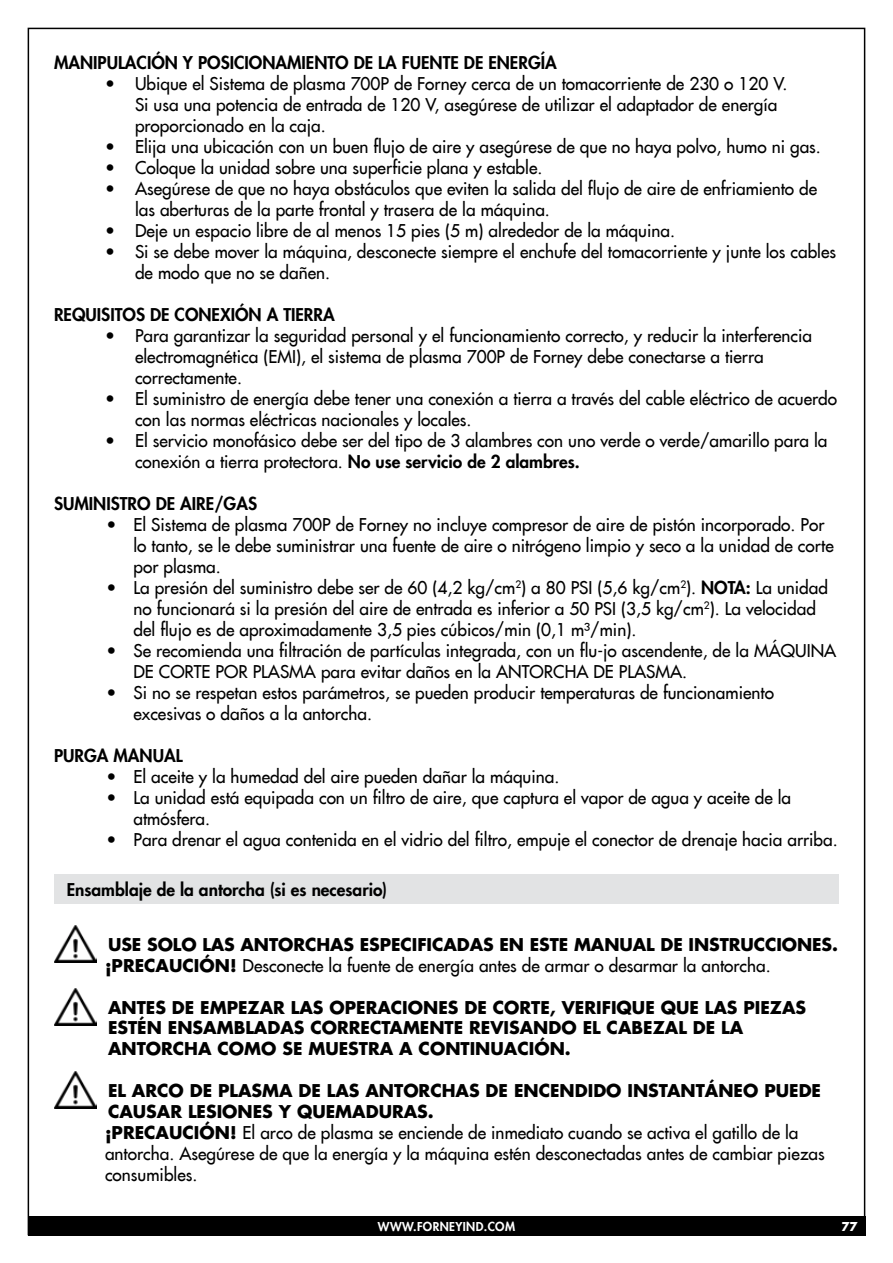
<style>
.page{position:relative;width:893px;height:1263px;background:#fff}
.page>*{position:absolute;margin:0;border:0;box-sizing:border-box;transform-origin:0 0}
.t1{font:17.25px/21px "Futura LT";color:#000}
.t2{font:700 17.25px/20.7px "Futura LT";color:#000}
.t3{font:800 17.25px "Futura LT";color:#000}
.t4{font:800 12px "Futura LT";letter-spacing:.03em;color:#fff}
.t5{font:700 12px "Futura LT";color:#fff}
.s1{font-weight:800}
.s2{font-weight:400}
.s3{font-weight:700}
</style>
<div class="page">
<div style="left:28px;top:1216px;width:837px;height:19px;background:#000"></div>
<img style="left:54px;top:926px;width:42px;height:36px">
<img style="left:54px;top:989px;width:42px;height:36px">
<img style="left:54px;top:1072px;width:42px;height:37px">
<div style="left:54px;top:874px;width:785px;height:30px;background:#e2e3e4"></div>
<p class="t3" style="left:54px;top:51px;width:504px">MANIPULACIÓN Y POSICIONAMIENTO DE LA FUENTE DE ENERGÍA</p>
<p class="t1" style="left:135px;top:73px;width:654px;text-indent:-30px">• Ubique el Sistema de plasma 700P de Forney cerca de un tomacorriente de 230 o 120 V.<br>Si usa una potencia de entrada de 120 V, asegúrese de utilizar el adaptador de energía proporcionado en la caja.</p>
<p class="t1" style="left:105px;top:136px;width:717px">• Elija una ubicación con un buen flujo de aire y asegúrese de que no haya polvo, humo ni gas.</p>
<p class="t1" style="left:105px;top:157px;width:439px">• Coloque la unidad sobre una superficie plana y estable.</p>
<p class="t1" style="left:135px;top:178px;width:684px;text-indent:-30px">• Asegúrese de que no haya obstáculos que eviten la salida del flujo de aire de enfriamiento de las aberturas de la parte frontal y trasera de la máquina.</p>
<p class="t1" style="left:105px;top:220px;width:571px">• Deje un espacio libre de al menos 15 pies (5 m) alrededor de la máquina.</p>
<p class="t1" style="left:135px;top:241px;width:703px;text-indent:-30px">• Si se debe mover la máquina, desconecte siempre el enchufe del tomacorriente y junte los cables de modo que no se dañen.</p>
<p class="t3" style="left:54px;top:303px;width:282px">REQUISITOS DE CONEXIÓN A TIERRA</p>
<p class="t1" style="left:135px;top:325px;width:679px;text-indent:-30px">• Para garantizar la seguridad personal y el funcionamiento correcto, y reducir la interferencia electromagnética (EMI), el sistema de plasma 700P de Forney debe conectarse a tierra correctamente.</p>
<p class="t1" style="left:135px;top:388px;width:704px;text-indent:-30px">• El suministro de energía debe tener una conexión a tierra a través del cable eléctrico de acuerdo con las normas eléctricas nacionales y locales.</p>
<p class="t1" style="left:135px;top:430px;width:694px;text-indent:-30px">• El servicio monofásico debe ser del tipo de 3 alambres con uno verde o verde/amarillo para la conexión a tierra protectora. <span class="s1">No use servicio de 2 alambres.</span></p>
<p class="t3" style="left:54px;top:492px;width:205px">SUMINISTRO DE AIRE/GAS</p>
<p class="t1" style="left:133px;top:514px;width:702px;text-indent:-27px">• El Sistema de plasma 700P de Forney no incluye compresor de aire de pistón incorporado. Por lo tanto, se le debe suministrar una fuente de aire o nitrógeno limpio y seco a la unidad de corte por plasma.</p>
<p class="t1" style="left:134px;top:577px;width:696px;text-indent:-27px">• La presión del suministro debe ser de 60 (4,2 kg/cm<sup>2</sup>) a 80 PSI (5,6 kg/cm<sup>2</sup>). <span class="s1">NOTA:</span> La unidad no funcionará si la presión del aire de entrada es inferior a 50 PSI (3,5 kg/cm<sup>2</sup>). La velocidad del flujo es de aproximadamente 3,5 pies cúbicos/min (0,1 m³/min).</p>
<p class="t1" style="left:134px;top:640px;width:704px;text-indent:-27px">• Se recomienda una filtración de partículas integrada, con un flu-jo ascendente, de la MÁQUINA<br>DE CORTE POR PLASMA para evitar daños en la ANTORCHA DE PLASMA.</p>
<p class="t1" style="left:134px;top:682px;width:642px;text-indent:-27px">• Si no se respetan estos parámetros, se pueden producir temperaturas de funcionamiento excesivas o daños a la antorcha.</p>
<p class="t3" style="left:54px;top:744px;width:130px">PURGA MANUAL</p>
<p class="t1" style="left:106px;top:766px;width:454px">• El aceite y la humedad del aire pueden dañar la máquina.</p>
<p class="t1" style="left:133px;top:787px;width:659px;text-indent:-27px">• La unidad está equipada con un filtro de aire, que captura el vapor de agua y aceite de la atmósfera.</p>
<p class="t1" style="left:106px;top:829px;width:733px">• Para drenar el agua contenida en el vidrio del filtro, empuje el conector de drenaje hacia arriba.</p>
<p class="t3" style="left:67px;top:878px;width:322px">Ensamblaje de la antorcha (si es necesario)</p>
<p class="t2" style="left:105px;top:933px;width:735px">USE SOLO LAS ANTORCHAS ESPECIFICADAS EN ESTE MANUAL DE INSTRUCCIONES. ¡PRECAUCIÓN! <span class="s2">Desconecte la fuente de energía antes de armar o desarmar la antorcha.</span></p>
<p class="t2" style="left:108px;top:997px;width:700px">ANTES DE EMPEZAR LAS OPERACIONES DE CORTE, VERIFIQUE QUE LAS PIEZAS<br>ESTÉN ENSAMBLADAS CORRECTAMENTE REVISANDO EL CABEZAL DE LA<br>ANTORCHA COMO SE MUESTRA A CONTINUACIÓN.</p>
<p class="t1" style="left:105px;top:1080px;width:721px"><span class="s3">EL ARCO DE PLASMA DE LAS ANTORCHAS DE ENCENDIDO INSTANTÁNEO PUEDE CAUSAR LESIONES Y QUEMADURAS.<br>¡PRECAUCIÓN!</span> El arco de plasma se enciende de inmediato cuando se activa el gatillo de la antorcha. Asegúrese de que la energía y la máquina estén desconectadas antes de cambiar piezas consumibles.</p>
<p class="t4" style="left:378px;top:1218px;width:139px">WWW.FORNEYIND.COM</p>
<p class="t5" style="left:841px;top:1218px;width:18px">77</p>
</div>
